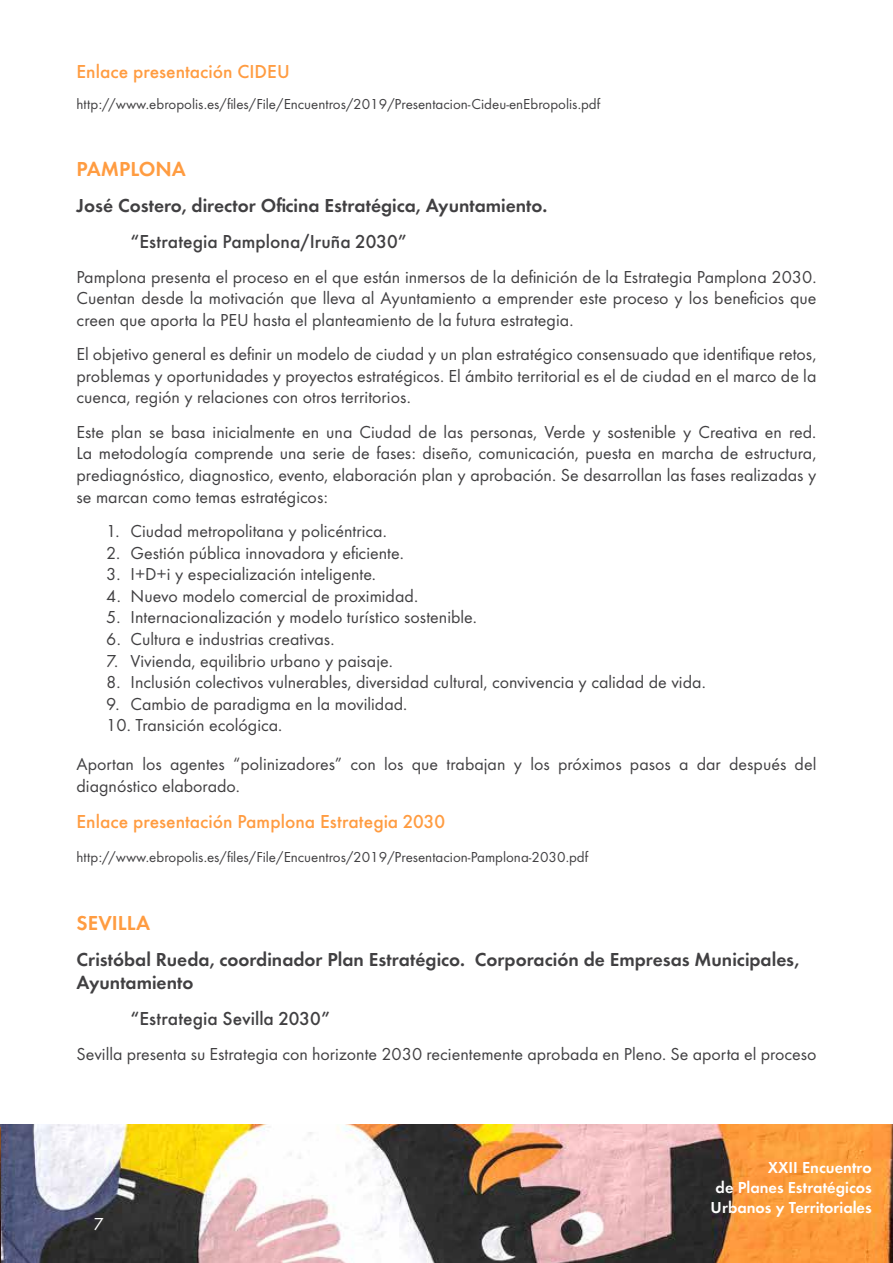
<style>
.page{position:relative;width:893px;height:1263px;background:#fff}
.page>*{position:absolute;margin:0;border:0;box-sizing:border-box;transform-origin:0 0}
.t1{font:600 21px "Futura Round";color:#ff9c41}
.t2{font:600 19.5px/23.4px "Futura Round";color:#414042}
.t3{font:500 19.5px "Futura Round";color:#ff9c41}
.t4{font:500 19.5px "Futura Round";color:#414042}
.t5{font:18px/21.6px "Futura Round";color:#414042;text-align:justify}
.t6{font:18px "Futura Round";color:#fff}
.t7{font:600 16.5px/19.8px "Futura Round";color:#fff;text-align:right}
.t8{font:15px "Futura Round";color:#414042}
</style>
<div class="page">
<img style="left:0;top:1125px;width:893px;height:138px">
<img style="left:0;top:1127px;width:1px;height:136px">
<p class="t3" style="left:77px;top:57px;width:215px">Enlace presentación CIDEU</p>
<p class="t8" style="left:77px;top:93px;width:525px">http://www.ebropolis.es/files/File/Encuentros/2019/Presentacion-Cideu-enEbropolis.pdf</p>
<p class="t1" style="left:77px;top:153px;width:111px">PAMPLONA</p>
<p class="t2" style="left:77px;top:192px;width:472px">José Costero, director Oficina Estratégica, Ayuntamiento.</p>
<p class="t4" style="left:131px;top:227px;width:278px">“Estrategia Pamplona/Iruña 2030”</p>
<p class="t5" style="left:77px;top:265px;width:741px">Pamplona presenta el proceso en el que están inmersos de la definición de la Estrategia Pamplona 2030.<br>Cuentan desde la motivación que lleva al Ayuntamiento a emprender este proceso y los beneficios que creen que aporta la PEU hasta el planteamiento de la futura estrategia.</p>
<p class="t5" style="left:77px;top:342px;width:741px">El objetivo general es definir un modelo de ciudad y un plan estratégico consensuado que identifique retos, problemas y oportunidades y proyectos estratégicos. El ámbito territorial es el de ciudad en el marco de la cuenca, región y relaciones con otros territorios.</p>
<p class="t5" style="left:77px;top:420px;width:741px">Este plan se basa inicialmente en una Ciudad de las personas, Verde y sostenible y Creativa en red.<br>La metodología comprende una serie de fases: diseño, comunicación, puesta en marcha de estructura, prediagnóstico, diagnostico, evento, elaboración plan y aprobación. Se desarrollan las fases realizadas y se marcan como temas estratégicos:</p>
<p class="t5" style="left:106px;top:519px;width:282px">1. Ciudad metropolitana y policéntrica.</p>
<p class="t5" style="left:106px;top:540px;width:299px">2. Gestión pública innovadora y eficiente.</p>
<p class="t5" style="left:106px;top:562px;width:271px">3. I+D+i y especialización inteligente.</p>
<p class="t5" style="left:106px;top:584px;width:313px">4. Nuevo modelo comercial de proximidad.</p>
<p class="t5" style="left:106px;top:605px;width:372px">5. Internacionalización y modelo turístico sostenible.</p>
<p class="t5" style="left:106px;top:627px;width:230px">6. Cultura e industrias creativas.</p>
<p class="t5" style="left:106px;top:648px;width:288px">7. Vivienda, equilibrio urbano y paisaje.</p>
<p class="t5" style="left:106px;top:670px;width:601px">8. Inclusión colectivos vulnerables, diversidad cultural, convivencia y calidad de vida.</p>
<p class="t5" style="left:106px;top:692px;width:303px">9. Cambio de paradigma en la movilidad.</p>
<p class="t5" style="left:77px;top:705px;width:741px;line-height:38.8px;text-indent:30px">10. Transición ecológica.<br>Aportan los agentes “polinizadores” con los que trabajan y los próximos pasos a dar después del</p>
<p class="t5" style="left:77px;top:774px;width:165px">diagnóstico elaborado.</p>
<p class="t3" style="left:77px;top:807px;width:370px">Enlace presentación Pamplona Estrategia 2030</p>
<p class="t8" style="left:77px;top:846px;width:513px">http://www.ebropolis.es/files/File/Encuentros/2019/Presentacion-Pamplona-2030.pdf</p>
<p class="t1" style="left:77px;top:907px;width:75px">SEVILLA</p>
<p class="t2" style="left:77px;top:946px;width:724px">Cristóbal Rueda, coordinador Plan Estratégico. Corporación de Empresas Municipales,<br>Ayuntamiento</p>
<p class="t4" style="left:131px;top:1004px;width:201px">“Estrategia Sevilla 2030”</p>
<p class="t5" style="left:77px;top:1041px;width:741px">Sevilla presenta su Estrategia con horizonte 2030 recientemente aprobada en Pleno. Se aporta el proceso</p>
<p class="t6" style="left:94px;top:1211px;width:12px">7</p>
<p class="t7" style="left:711px;top:1156px;width:163px">XXII Encuentro<br>de Planes Estratégicos<br>Urbanos y Territoriales</p>
</div>
